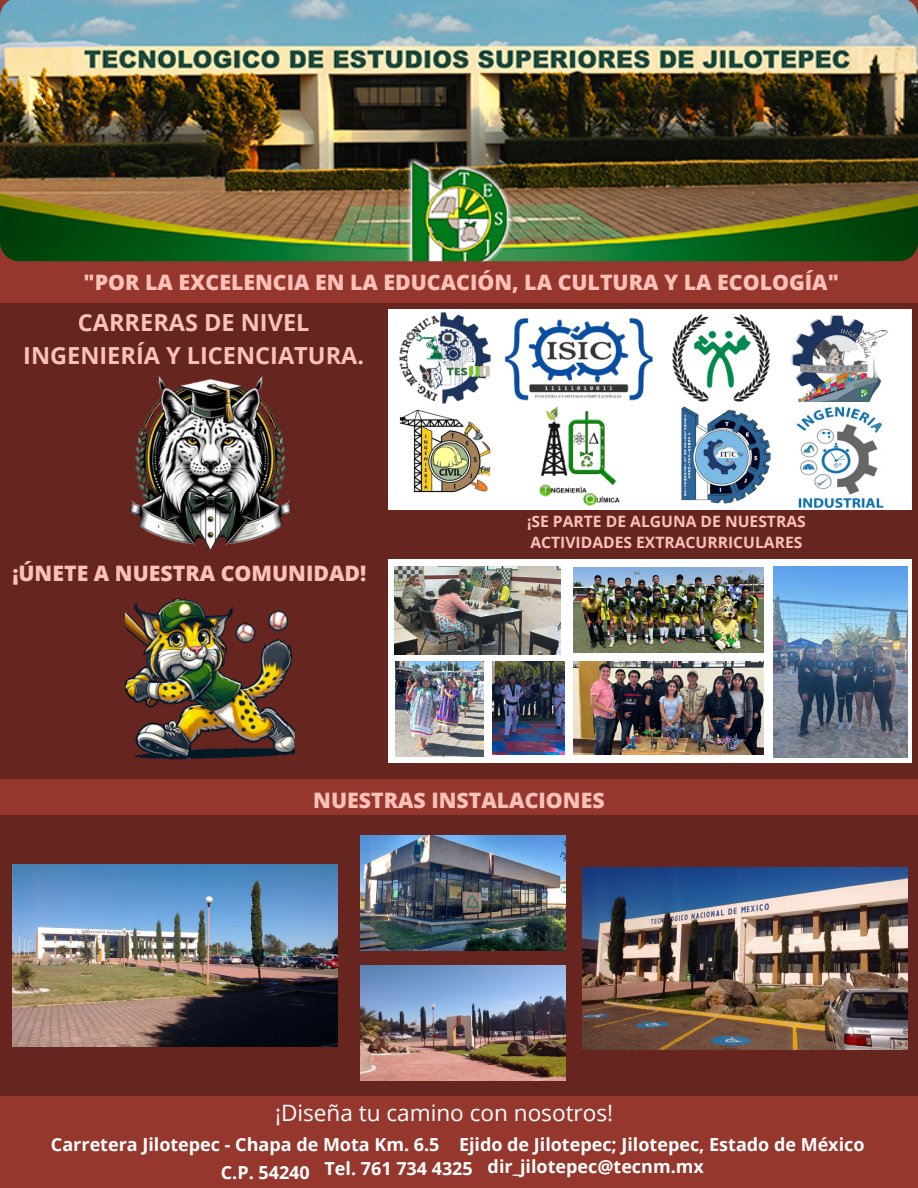
<style>
.page{position:relative;width:918px;height:1188px;background:#96372e}
.page>*{position:absolute;margin:0;border:0;box-sizing:border-box;transform-origin:0 0}
.t1{font:700 23.55px/32.7px "Open Sans";color:#fdc1ba;text-align:center}
.t2{font:22.5px "Open Sans";color:#fff}
.t3{font:800 21.3px "Open Sans";color:#fdc1ba}
.t4{font:700 18px "Open Sans";color:#fff}
.t5{font:700 15.6px/21.8px "Open Sans";color:#fdc1ba}
</style>
<div class="page">
<img style="left:0;top:0;width:918px;height:261px">
<div style="left:0;top:303px;width:917px;height:475px;background:#66251f"></div>
<div style="left:388px;top:310px;width:523px;height:200px;background:#fff"></div>
<img style="left:399px;top:312px;width:92px;height:181px">
<img style="left:492px;top:309px;width:174px;height:92px">
<img style="left:673px;top:314px;width:97px;height:88px">
<img style="left:539px;top:406px;width:81px;height:100px">
<img style="left:791px;top:315px;width:97px;height:87px">
<img style="left:681px;top:406px;width:90px;height:98px">
<img style="left:796px;top:407px;width:88px;height:101px">
<div style="left:388px;top:559px;width:523px;height:204px;background:#fff"></div>
<div style="left:0;top:816px;width:918px;height:280px;background:#66251f"></div>
<img style="left:396px;top:661px;width:88px;height:95px">
<img style="left:774px;top:567px;width:134px;height:190px">
<img style="left:574px;top:567px;width:190px;height:86px">
<img style="left:395px;top:567px;width:165px;height:88px">
<img style="left:574px;top:661px;width:190px;height:94px">
<img style="left:492px;top:661px;width:72px;height:94px">
<img style="left:129px;top:375px;width:162px;height:175px">
<img style="left:126px;top:598px;width:169px;height:162px">
<img style="left:582px;top:867px;width:325px;height:183px">
<img style="left:360px;top:836px;width:205px;height:115px">
<img style="left:360px;top:966px;width:205px;height:114px">
<img style="left:12px;top:865px;width:325px;height:182px">
<p class="t3" style="left:84px;top:268px;width:757px">"POR LA EXCELENCIA EN LA EDUCACIÓN, LA CULTURA Y LA ECOLOGÍA"</p>
<h1 class="t1" style="left:23px;top:306px;width:342px">CARRERAS DE NIVEL<br>INGENIERÍA Y LICENCIATURA.</h1>
<p class="t3" style="left:12px;top:559px;width:355px">¡ÚNETE A NUESTRA COMUNIDAD!</p>
<p class="t5" style="left:527px;top:510px;width:280px">¡SE PARTE DE ALGUNA DE NUESTRAS<br>ACTIVIDADES EXTRACURRICULARES</p>
<p class="t3" style="left:313px;top:785px;width:293px">NUESTRAS INSTALACIONES</p>
<h1 class="t2" style="left:275px;top:1097px;width:340px">¡Diseña tu camino con nosotros!</h1>
<p class="t4" style="left:51px;top:1131px;width:390px">Carretera Jilotepec - Chapa de Mota Km. 6.5</p>
<p class="t4" style="left:459px;top:1131px;width:407px">Ejido de Jilotepec; Jilotepec, Estado de México</p>
<p class="t4" style="left:221px;top:1159px;width:90px">C.P. 54240</p>
<p class="t4" style="left:325px;top:1156px;width:150px">Tel. 761 734 4325</p>
<p class="t4" style="left:488px;top:1154px;width:218px">dir_jilotepec@tecnm.mx</p>
</div>
